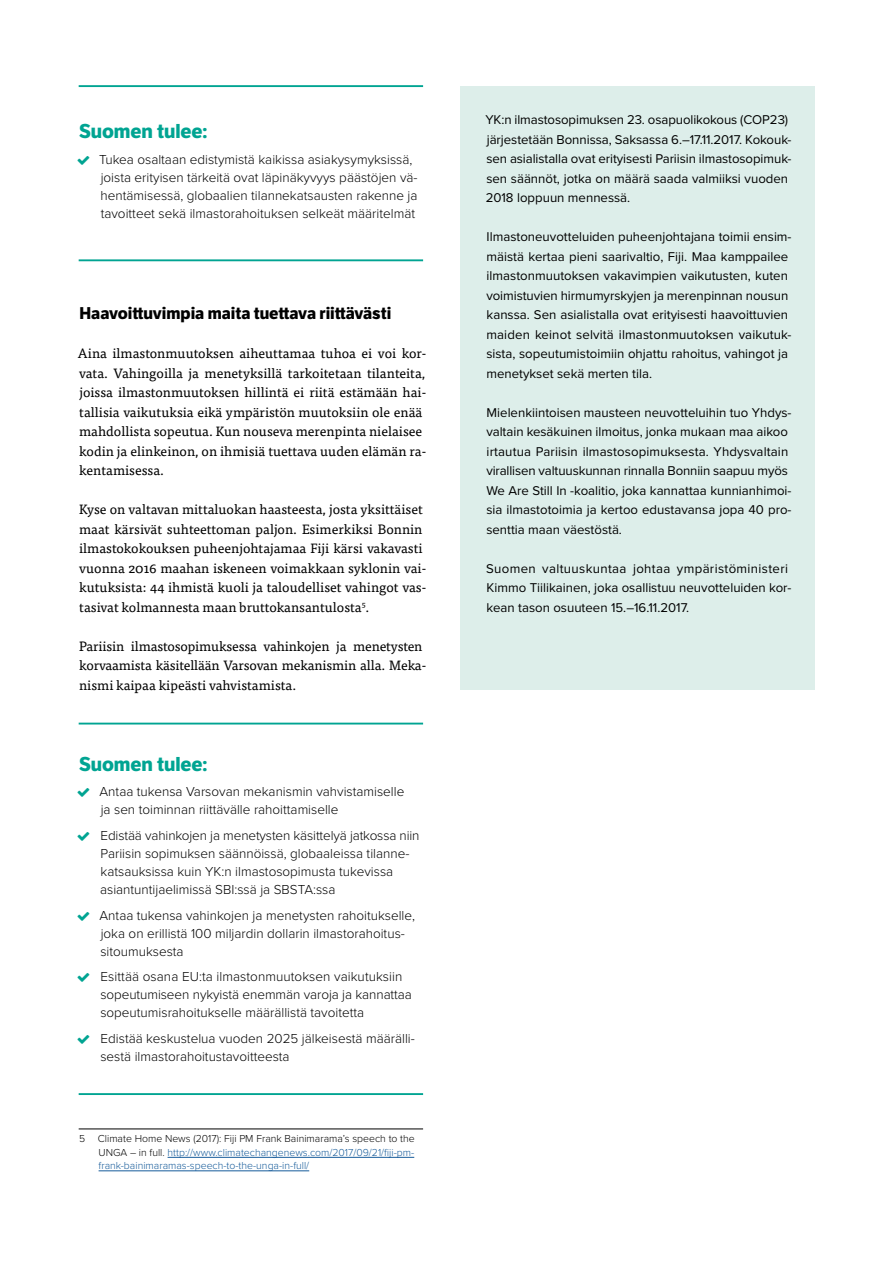
<style>
.page{position:relative;width:893px;height:1263px;background:#fff}
.page>*{position:absolute;margin:0;border:0;box-sizing:border-box;transform-origin:0 0}
.Alaotsikko_SUOSITUKS{font:700 19.5px "LFT Etica";color:#00a492}
.Alaotsikko{font:700 16.5px "LFT Etica";color:#000}
.t1{font:300 13.5px/18px "Proxima Nova";color:#000}
.tisa_leipis{font:13.5px/19.5px "Tisa Pro";color:#000}
.b1_leipis{font:13.2px/19.5px "Proxima Nova";color:#000}
.Footnote{font:300 10.5px/13.5px "Proxima Nova";color:#165b9a;text-align:justify}
.s1{color:#000}
</style>
<div class="page">
<hr style="left:79px;top:1129px;width:344px;height:1px;background:#000">
<hr style="left:168px;top:1157px;width:246px;height:1px;background:#165b9a">
<hr style="left:99px;top:1170px;width:210px;height:1px;background:#165b9a">
<div style="left:460px;top:86px;width:354px;height:604px;background:#ddeeea"></div>
<hr style="left:79px;top:723px;width:344px;height:1px;background:#00a492">
<hr style="left:79px;top:1093px;width:344px;height:2px;background:#00a492">
<hr style="left:79px;top:85px;width:344px;height:2px;background:#00a492">
<hr style="left:79px;top:259px;width:344px;height:2px;background:#00a492">
<p class="Alaotsikko_SUOSITUKS" style="left:79px;top:119px;width:130px">Suomen tulee:</p>
<p class="t1" style="left:99px;top:151px;width:320px">Tukea osaltaan edistymistä kaikissa asiakysymyksissä, joista erityisen tärkeitä ovat läpinäkyvyys päästöjen vä&shy;hentämisessä, globaalien tilannekatsausten rakenne ja tavoitteet sekä ilmastorahoituksen selkeät määritelmät</p>
<p class="Alaotsikko" style="left:80px;top:303px;width:313px">Haavoittuvimpia maita tuettava riittävästi</p>
<p class="tisa_leipis" style="left:78px;top:343px;width:350px">Aina ilmastonmuutoksen aiheuttamaa tuhoa ei voi kor&shy;vata. Vahingoilla ja menetyksillä tarkoitetaan tilanteita, joissa ilmastonmuutoksen hillintä ei riitä estämään hai&shy;tallisia vaikutuksia eikä ympäristön muutoksiin ole enää mahdollista sopeutua. Kun nouseva merenpinta nielaisee kodin ja elinkeinon, on ihmisiä tuettava uuden elämän ra&shy;kentamisessa.</p>
<p class="tisa_leipis" style="left:79px;top:499px;width:349px">Kyse on valtavan mittaluokan haasteesta, josta yksittäiset maat kärsivät suhteettoman paljon. Esimerkiksi Bonnin ilmastokokouksen puheenjohtajamaa Fiji kärsi vakavasti vuonna 2016 maahan iskeneen voimakkaan syklonin vai&shy;kutuksista: 44 ihmistä kuoli ja taloudelliset vahingot vas&shy;tasivat kolmannesta maan bruttokansantulosta<sup>5</sup>.</p>
<p class="tisa_leipis" style="left:79px;top:635px;width:349px">Pariisin ilmastosopimuksessa vahinkojen ja menetysten korvaamista käsitellään Varsovan mekanismin alla. Meka&shy;nismi kaipaa kipeästi vahvistamista.</p>
<p class="Alaotsikko_SUOSITUKS" style="left:79px;top:752px;width:130px">Suomen tulee:</p>
<p class="t1" style="left:100px;top:783px;width:306px">Antaa tukensa Varsovan mekanismin vahvistamiselle ja sen toiminnan riittävälle rahoittamiselle</p>
<p class="t1" style="left:100px;top:827px;width:321px">Edistää vahinkojen ja menetysten käsittelyä jatkossa niin Pariisin sopimuksen säännöissä, globaaleissa tilanne&shy;katsauksissa kuin YK:n ilmastosopimusta tukevissa asiantuntijaelimissä SBI:ssä ja SBSTA:ssa</p>
<p class="t1" style="left:100px;top:906px;width:317px">Antaa tukensa vahinkojen ja menetysten rahoitukselle, joka on erillistä 100 miljardin dollarin ilmastorahoitus&shy;sitoumuksesta</p>
<p class="t1" style="left:100px;top:968px;width:313px">Esittää osana EU:ta ilmastonmuutoksen vaikutuksiin sopeutumiseen nykyistä enemmän varoja ja kannattaa sopeutumisrahoitukselle määrällistä tavoitetta</p>
<p class="t1" style="left:100px;top:1030px;width:316px">Edistää keskustelua vuoden 2025 jälkeisestä määrälli&shy;sestä ilmastorahoitustavoitteesta</p>
<p class="Footnote" style="left:99px;top:1132px;width:318px;text-indent:-19px"><span class="s1">5 Climate Home News (2017): Fiji PM Frank Bainimarama’s speech to the UNGA – in full.</span> http://www.climatechangenews.com/2017/09/21/fiji-pm&shy;frank-bainimaramas-speech-to-the-unga-in-full/</p>
<p class="b1_leipis" style="left:485px;top:110px;width:308px">YK:n ilmastosopimuksen 23. osapuolikokous (COP23) järjestetään Bonnissa, Saksassa 6.–17.11.2017. Kokouk&shy;sen asialistalla ovat erityisesti Pariisin ilmastosopimuk&shy;sen säännöt, jotka on määrä saada valmiiksi vuoden 2018 loppuun mennessä.</p>
<p class="b1_leipis" style="left:486px;top:227px;width:307px">Ilmastoneuvotteluiden puheenjohtajana toimii ensim&shy;mäistä kertaa pieni saarivaltio, Fiji. Maa kamppailee ilmastonmuutoksen vakavimpien vaikutusten, kuten voimistuvien hirmumyrskyjen ja merenpinnan nousun kanssa. Sen asialistalla ovat erityisesti haavoittuvien maiden keinot selvitä ilmastonmuutoksen vaikutuk&shy;sista, sopeutumistoimiin ohjattu rahoitus, vahingot ja menetykset sekä merten tila.</p>
<p class="b1_leipis" style="left:486px;top:403px;width:307px">Mielenkiintoisen mausteen neuvotteluihin tuo Yhdys&shy;valtain kesäkuinen ilmoitus, jonka mukaan maa aikoo irtautua Pariisin ilmastosopimuksesta. Yhdysvaltain virallisen valtuuskunnan rinnalla Bonniin saapuu myös We Are Still In -koalitio, joka kannattaa kunnianhimoi&shy;sia ilmastotoimia ja kertoo edustavansa jopa 40 pro&shy;senttia maan väestöstä.</p>
<p class="b1_leipis" style="left:486px;top:559px;width:307px">Suomen valtuuskuntaa johtaa ympäristöministeri<br>Kimmo Tiilikainen, joka osallistuu neuvotteluiden kor&shy;kean tason osuuteen 15.–16.11.2017.</p>
</div>
